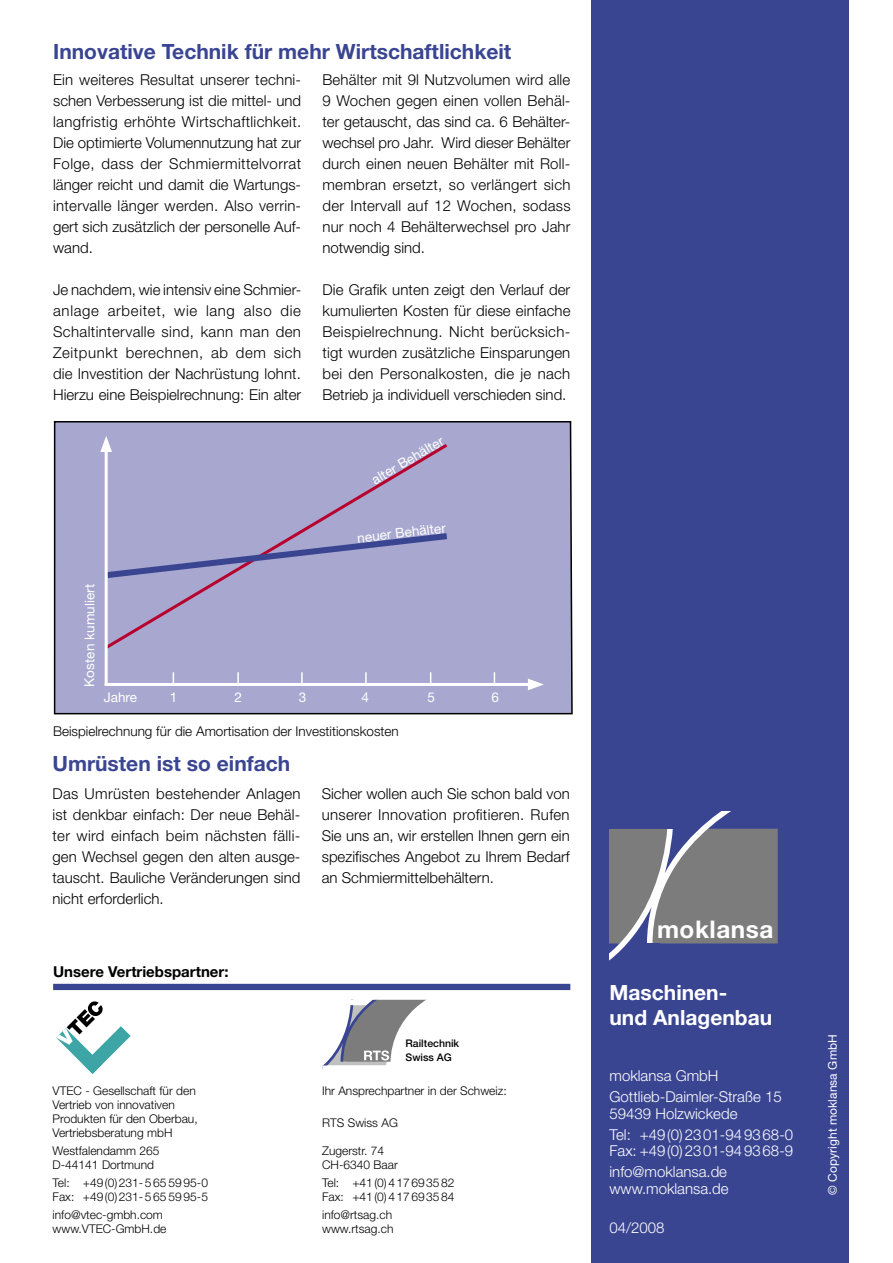
<style>
.page{position:relative;width:893px;height:1263px;background:#fff}
.page>*{position:absolute;margin:0;border:0;box-sizing:border-box;transform-origin:0 0}
.t1{font:700 24.3px "Helvetica Neue";letter-spacing:.02em;color:#fff}
.head-2{font:700 21px "Helvetica Neue";color:#3a4592}
.head-2-2{font:700 21px/25.5px "Helvetica Neue";color:#fff}
.body{font:300 15px/21px "Helvetica Neue";color:#000;text-align:justify}
.adresse{font:300 15px/16.5px "Helvetica Neue";color:#fff}
.head-2-3{font:700 15px "Helvetica Neue";color:#000}
.bu_schwarz{font:300 13.5px "Helvetica Neue";color:#000}
.bu{font:13.5px "Helvetica Neue";letter-spacing:.005em;color:#fff}
.adresse-2{font:300 12px/14.2px "Helvetica Neue";color:#000}
.bu-2{font:12px "Helvetica Neue";letter-spacing:.005em;color:#fff}
.adresse-3{font:500 10.5px/13.5px "Helvetica Neue";color:#000}
</style>
<div class="page">
<div style="left:591px;top:0;width:257px;height:1263px;background:#3a4592"></div>
<svg style="left:609px;top:811px;width:169px;height:150px"></svg>
<div style="left:609px;top:795px;width:84px;height:34px;background:#3a4592"></div>
<div style="left:643px;top:943px;width:16px;height:6px;background:#3a4592"></div>
<div style="left:53px;top:421px;width:520px;height:294px;background:#a8a7cf"></div>
<hr style="left:105px;top:683px;width:429px;height:3px;background:#fff">
<svg style="left:528px;top:679px;width:16px;height:11px"></svg>
<svg style="left:237px;top:672px;width:2px;height:11px"></svg>
<svg style="left:301px;top:672px;width:2px;height:11px"></svg>
<svg style="left:365px;top:672px;width:2px;height:11px"></svg>
<div style="left:81px;top:441px;width:391px;height:211px;background:#a8a7cf"></div>
<div style="left:99px;top:477px;width:356px;height:157px;background:#a8a7cf"></div>
<hr style="left:105px;top:446px;width:3px;height:239px;background:#fff">
<svg style="left:100px;top:436px;width:12px;height:16px"></svg>
<div style="left:53px;top:984px;width:517px;height:6px;background:#3a4592"></div>
<svg style="left:56px;top:1001px;width:75px;height:73px"></svg>
<svg style="left:323px;top:1000px;width:103px;height:65px"></svg>
<p class="head-2" style="left:53px;top:38px;width:460px">Innovative Technik für mehr Wirtschaftlichkeit</p>
<p class="body" style="left:53px;top:68px;width:250px">Ein weiteres Resultat unserer techni&shy;schen Verbesserung ist die mittel- und langfristig erhöhte Wirtschaftlichkeit.<br>Die optimierte Volumennutzung hat zur Folge, dass der Schmiermittelvorrat länger reicht und damit die Wartungs&shy;intervalle länger werden. Also verrin&shy;gert sich zusätzlich der personelle Auf&shy;wand.</p>
<p class="body" style="left:53px;top:278px;width:250px">Je nachdem, wie intensiv eine Schmier&shy;anlage arbeitet, wie lang also die Schaltintervalle sind, kann man den Zeitpunkt berechnen, ab dem sich die Investition der Nachrüstung lohnt.<br>Hierzu eine Beispielrechnung: Ein alter</p>
<p class="bu" style="left:82px;top:687px;width:104px;rotate:-90deg">Kosten kumuliert</p>
<p class="body" style="left:322px;top:68px;width:250px">Behälter mit 9l Nutzvolumen wird alle 9 Wochen gegen einen vollen Behäl&shy;ter getauscht, das sind ca. 6 Behälter&shy;wechsel pro Jahr. Wird dieser Behälter durch einen neuen Behälter mit Roll&shy;membran ersetzt, so verlängert sich der Intervall auf 12 Wochen, sodass nur noch 4 Behälterwechsel pro Jahr notwendig sind.</p>
<p class="body" style="left:322px;top:278px;width:250px">Die Grafik unten zeigt den Verlauf der kumulierten Kosten für diese einfache Beispielrechnung. Nicht berücksich&shy;tigt wurden zusätzliche Einsparungen bei den Personalkosten, die je nach Betrieb ja individuell verschieden sind.</p>
<p class="bu" style="left:369px;top:474px;width:83px;rotate:-31deg">alter Behälter</p>
<p class="bu" style="left:356px;top:530px;width:90px;rotate:-7deg">neuer Behälter</p>
<p class="bu" style="left:104px;top:689px;width:35px">Jahre</p>
<p class="bu" style="left:170px;top:689px;width:9px">1</p>
<p class="bu" style="left:234px;top:689px;width:9px">2</p>
<p class="bu" style="left:299px;top:689px;width:9px">3</p>
<p class="bu" style="left:361px;top:689px;width:9px">4</p>
<p class="bu" style="left:427px;top:689px;width:9px">5</p>
<p class="bu" style="left:491px;top:689px;width:9px">6</p>
<p class="bu_schwarz" style="left:53px;top:722px;width:347px">Beispielrechnung für die Amortisation der Investitionskosten</p>
<p class="head-2" style="left:52px;top:751px;width:239px">Umrüsten ist so einfach</p>
<p class="body" style="left:52px;top:782px;width:250px">Das Umrüsten bestehender Anlagen ist denkbar einfach: Der neue Behäl&shy;ter wird einfach beim nächsten fälli&shy;gen Wechsel gegen den alten ausge&shy;tauscht. Bauliche Veränderungen sind nicht erforderlich.</p>
<p class="body" style="left:322px;top:782px;width:250px">Sicher wollen auch Sie schon bald von unserer Innovation profitieren. Rufen Sie uns an, wir erstellen Ihnen gern ein spezifisches Angebot zu Ihrem Bedarf an Schmiermittelbehältern.</p>
<p class="head-2-3" style="left:53px;top:962px;width:177px">Unsere Vertriebspartner:</p>
<p class="adresse-2" style="left:53px;top:1083px;width:147px">VTEC - Gesellschaft für den<br>Vertrieb von innovativen<br>Produkten für den Oberbau,<br>Vertriebsberatung mbH</p>
<p class="adresse-2" style="left:53px;top:1143px;width:108px">Westfalendamm 265<br>D-44141 Dortmund</p>
<p class="adresse-2" style="left:53px;top:1175px;width:157px">Tel: +49 (0) 231- 5 65 59 95-0<br>Fax: +49 (0) 231-5 65 59 95-5</p>
<p class="adresse-2" style="left:53px;top:1207px;width:115px">info@vtec-gmbh.com www.VTEC-GmbH.de</p>
<p class="adresse-3" style="left:406px;top:1036px;width:55px">Railtechnik<br>Swiss AG</p>
<p class="adresse-2" style="left:322px;top:1083px;width:186px">Ihr Ansprechpartner in der Schweiz:</p>
<p class="adresse-2" style="left:322px;top:1115px;width:77px">RTS Swiss AG</p>
<p class="adresse-2" style="left:322px;top:1143px;width:77px">Zugerstr. 74<br>CH-6340 Baar</p>
<p class="adresse-2" style="left:322px;top:1175px;width:134px">Tel: +41 (0) 4 17 6935 82<br>Fax: +41 (0) 4 17 69 35 84</p>
<p class="adresse-2" style="left:322px;top:1207px;width:73px">info@rtsag.ch www.rtsag.ch</p>
<p class="t1" style="left:657px;top:914px;width:118px">moklansa</p>
<p class="head-2-2" style="left:609px;top:979px;width:164px">Maschinen-<br>und Anlagenbau</p>
<p class="adresse" style="left:609px;top:1067px;width:110px">moklansa GmbH</p>
<p class="adresse" style="left:609px;top:1088px;width:174px">Gottlieb-Daimler-Straße 15<br>59439 Holzwickede</p>
<p class="adresse" style="left:609px;top:1125px;width:185px">Tel: +49 (0) 23 01-94 93 68-0<br>Fax: +49 (0) 23 01-94 93 68-9</p>
<p class="adresse" style="left:609px;top:1163px;width:121px">info@moklansa.de www.moklansa.de</p>
<p class="adresse" style="left:609px;top:1219px;width:57px">04/2008</p>
<p class="bu-2" style="left:825px;top:1195px;width:162px;rotate:-90deg">© Copyright moklansa GmbH</p>
</div>
